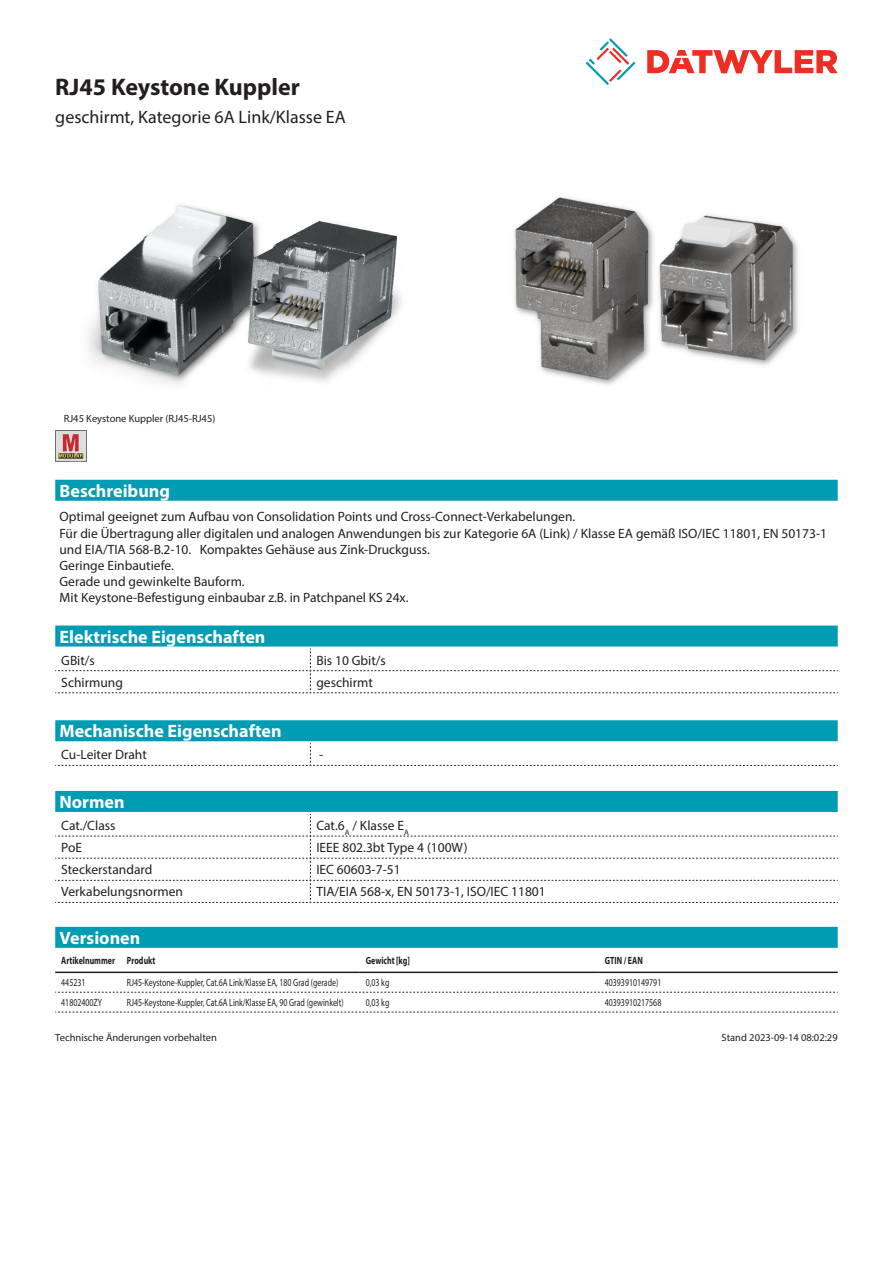
<style>
.page{position:relative;width:893px;height:1263px;background:#fff}
.page>*{position:absolute;margin:0;border:0;box-sizing:border-box;transform-origin:0 0}
.Product_Head{font:700 24px "Myriad Pro";color:#231f20}
.Standard_Head_Proper{font:700 18px "Myriad Pro";color:#fff}
.SubHead{font:18px "Myriad Pro";color:#231f20}
.Standard_text{font:13.5px/16.2px "Myriad Pro";color:#231f20}
.myriad_light_propert{font:13.5px "Myriad Pro";color:#231f20}
.myriadlight{font:10.5px "Myriad Pro";color:#231f20;scale:.75 1}
.Footnote{font:10.5px "Myriad Pro";color:#231f20}
.myriadbold{font:700 10.5px "Myriad Pro";color:#231f20;scale:.75 1}
.imagetext{font:10.5px "Myriad Pro";color:#231f20}
</style>
<div class="page">
<svg style="left:586px;top:38px;width:49px;height:47px"></svg>
<svg style="left:647px;top:50px;width:191px;height:23px"></svg>
<div style="left:55px;top:791px;width:783px;height:21px;background:#009cb3"></div>
<svg style="left:55px;top:814px;width:783px;height:89px"></svg>
<img style="left:88px;top:205px;width:313px;height:180px">
<img style="left:514px;top:196px;width:284px;height:189px">
<div style="left:55px;top:927px;width:783px;height:21px;background:#009cb3"></div>
<hr style="left:55px;top:971px;width:66px;height:2px;background:#231f20">
<hr style="left:121px;top:971px;width:239px;height:2px;background:#231f20">
<hr style="left:360px;top:971px;width:239px;height:2px;background:#231f20">
<hr style="left:599px;top:971px;width:239px;height:2px;background:#231f20">
<svg style="left:55px;top:992px;width:783px;height:1px"></svg>
<svg style="left:55px;top:1012px;width:783px;height:1px"></svg>
<div style="left:55px;top:480px;width:783px;height:21px;background:#009cb3"></div>
<img style="left:55px;top:431px;width:32px;height:31px">
<div style="left:55px;top:625px;width:783px;height:21px;background:#009cb3"></div>
<svg style="left:55px;top:648px;width:783px;height:45px"></svg>
<div style="left:55px;top:720px;width:783px;height:21px;background:#009cb3"></div>
<svg style="left:55px;top:743px;width:783px;height:23px"></svg>
<p class="Product_Head" style="left:55px;top:71px;width:246px">RJ45 Keystone Kuppler</p>
<p class="SubHead" style="left:55px;top:105px;width:292px">geschirmt, Kategorie 6A Link/Klasse EA</p>
<p class="imagetext" style="left:64px;top:412px;width:153px">RJ45 Keystone Kuppler (RJ45-RJ45)</p>
<p class="Standard_Head_Proper" style="left:60px;top:479px;width:112px">Beschreibung</p>
<p class="Standard_text" style="left:60px;top:509px;width:769px">Optimal geeignet zum Aufbau von Consolidation Points und Cross-Connect-Verkabelungen.<br>Für die Übertragung aller digitalen und analogen Anwendungen bis zur Kategorie 6A (Link) / Klasse EA gemäß ISO/IEC 11801, EN 50173-1 und EIA/TIA 568-B.2-10. Kompaktes Gehäuse aus Zink-Druckguss.<br>Geringe Einbautiefe.<br>Gerade und gewinkelte Bauform.<br>Mit Keystone-Befestigung einbaubar z.B. in Patchpanel KS 24x.</p>
<p class="Standard_Head_Proper" style="left:60px;top:625px;width:207px">Elektrische Eigenschaften</p>
<p class="myriad_light_propert" style="left:61px;top:652px;width:35px">GBit/s</p>
<p class="myriad_light_propert" style="left:316px;top:652px;width:71px">Bis 10 Gbit/s</p>
<p class="myriad_light_propert" style="left:61px;top:674px;width:63px">Schirmung</p>
<p class="myriad_light_propert" style="left:316px;top:674px;width:58px">geschirmt</p>
<p class="Standard_Head_Proper" style="left:60px;top:719px;width:224px">Mechanische Eigenschaften</p>
<p class="myriad_light_propert" style="left:61px;top:746px;width:87px">Cu-Leiter Draht</p>
<p class="myriad_light_propert" style="left:319px;top:746px;width:6px">-</p>
<p class="Standard_Head_Proper" style="left:60px;top:790px;width:67px">Normen</p>
<p class="myriad_light_propert" style="left:61px;top:817px;width:56px">Cat./Class</p>
<p class="myriad_light_propert" style="left:316px;top:817px;width:94px">Cat.6<sub>A</sub> / Klasse E<sub>A</sub></p>
<p class="myriad_light_propert" style="left:61px;top:839px;width:22px">PoE</p>
<p class="myriad_light_propert" style="left:316px;top:839px;width:153px">IEEE 802.3bt Type 4 (100W)</p>
<p class="myriad_light_propert" style="left:61px;top:861px;width:93px">Steckerstandard</p>
<p class="myriad_light_propert" style="left:316px;top:861px;width:86px">IEC 60603-7-51</p>
<p class="myriad_light_propert" style="left:61px;top:884px;width:123px">Verkabelungsnormen</p>
<p class="myriad_light_propert" style="left:316px;top:884px;width:231px">TIA/EIA 568-x, EN 50173-1, ISO/IEC 11801</p>
<p class="Standard_Head_Proper" style="left:60px;top:926px;width:82px">Versionen</p>
<p class="myriadbold" style="left:61px;top:953px;width:73px">Artikelnummer</p>
<p class="myriadbold" style="left:127px;top:953px;width:39px">Produkt</p>
<p class="myriadbold" style="left:366px;top:953px;width:60px">Gewicht [kg]</p>
<p class="myriadbold" style="left:605px;top:953px;width:52px">GTIN / EAN</p>
<p class="myriadlight" style="left:61px;top:976px;width:34px">445231</p>
<p class="myriadlight" style="left:127px;top:976px;width:283px">RJ45-Keystone-Kuppler, Cat.6A Link/Klasse EA, 180 Grad (gerade)</p>
<p class="myriadlight" style="left:366px;top:976px;width:33px">0,03 kg</p>
<p class="myriadlight" style="left:605px;top:976px;width:77px">40393910149791</p>
<p class="myriadlight" style="left:61px;top:996px;width:56px">41802400ZY</p>
<p class="myriadlight" style="left:127px;top:996px;width:290px">RJ45-Keystone-Kuppler, Cat.6A Link/Klasse EA, 90 Grad (gewinkelt)</p>
<p class="myriadlight" style="left:366px;top:996px;width:33px">0,03 kg</p>
<p class="myriadlight" style="left:605px;top:996px;width:77px">40393910217568</p>
<p class="Footnote" style="left:55px;top:1031px;width:163px">Technische Änderungen vorbehalten</p>
<p class="Footnote" style="left:722px;top:1031px;width:118px">Stand 2023-09-14 08:02:29</p>
</div>
